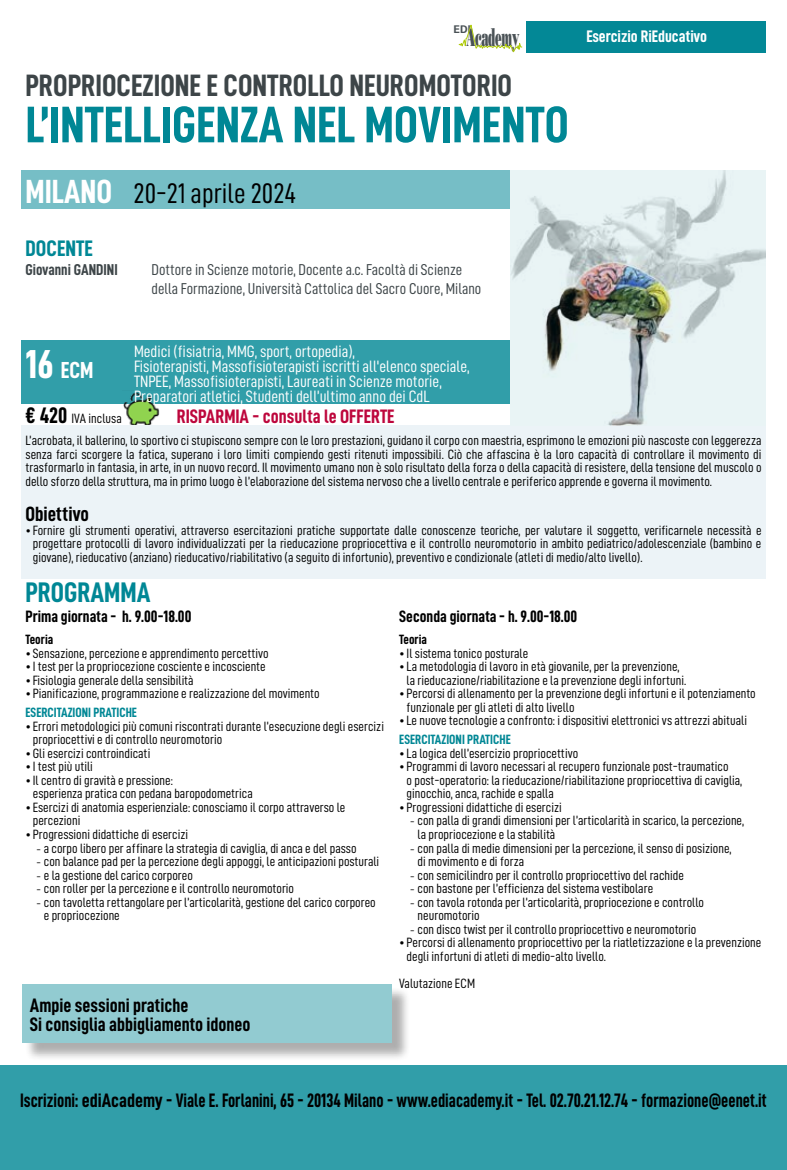
<style>
.page{position:relative;width:787px;height:1170px;background:#fff}
.page>*{position:absolute;margin:0;border:0;box-sizing:border-box;transform-origin:0 0}
.t1{font:51.6px "D DIN Condensed Bold";color:#008795}
.t2{font:30.9px "D DIN Condensed Bold";color:#3d4548}
.t3{font:28.35px "D DIN Condensed";color:#000}
.t4{font:28.35px "D DIN Condensed Bold";color:#008795}
.t5{font:25.35px "Bodoni Std Poster";letter-spacing:-.03em;color:#4a5256;scale:.43 1}
.t6{font:23.25px "D DIN Condensed Bold";color:#fff}
.t7{font:22.5px "D DIN Condensed Bold";color:#008795}
.t8{font:20.7px "D DIN Condensed Bold";color:#000}
.t9{font:19.5px "D DIN Condensed Bold";color:#000;scale:.9 1}
.t10{font:19.5px/19.5px "D DIN Condensed Bold";color:#000}
.t11{font:19.5px "D DIN Condensed Bold";color:#bd063c}
.t12{font:16.8px "D DIN Condensed Bold";color:#fff}
.t13{font:16.5px/15px "D DIN Condensed";color:#fff}
.t14{font:16.5px "D DIN Condensed Bold";color:#000}
.t15{font:15.75px/18.9px "D DIN Condensed";color:#3d4548}
.t16{font:15.75px "D DIN Condensed Bold";color:#3d4548}
.t17{font:13.5px/13.5px "D DIN Condensed";color:#000}
.t18{font:13.5px "D DIN Condensed Bold";color:#008795}
.t19{font:13.5px "D DIN Condensed Bold";color:#000}
.t20{font:700 10.65px "Univers LT Std";color:#4a5256}
.s1{font-family:"D DIN Condensed Bold";font-size:33.6px;color:#fff}
.s2{font-size:40.5px}
.s3{font-family:"D DIN Condensed Bold";font-size:22.5px}
.s4{font-family:"Avenir LT Std";font-weight:300}
</style>
<div class="page">
<div style="left:526px;top:21px;width:239px;height:31px;background:#008795"></div>
<svg style="left:458px;top:24px;width:64px;height:28px"></svg>
<div style="left:21px;top:340px;width:489px;height:64px;background:#319ea9"></div>
<div style="left:0;top:1064px;width:787px;height:105px;background:#319ea9"></div>
<div style="left:21px;top:170px;width:489px;height:38px;background:#76bec6"></div>
<img style="left:123px;top:392px;width:37px;height:33px">
<div style="left:21px;top:425px;width:744px;height:153px;background:#ecf3f7"></div>
<div style="left:25px;top:986px;width:385px;height:74px;background:#000;opacity:.75"></div>
<div style="left:22px;top:984px;width:370px;height:58px;background:#92cbd1"></div>
<svg style="left:510px;top:170px;width:255px;height:255px;background:#d3dddd"></svg>
<p class="t20" style="left:453px;top:23px;width:19px">EDI</p>
<h3 class="t5" style="left:466px;top:21px;width:126px">Academy</h3>
<p class="t12" style="left:586px;top:27px;width:122px">Esercizio RiEducativo</p>
<h2 class="t2" style="left:26px;top:68px;width:488px">PROPRIOCEZIONE E CONTROLLO NEUROMOTORIO</h2>
<h1 class="t1" style="left:26px;top:96px;width:544px">L’INTELLIGENZA NEL MOVIMENTO</h1>
<h3 class="t3" style="left:26px;top:178px;width:272px"><span class="s1">MILANO</span> 20-21 aprile 2024</h3>
<h3 class="t7" style="left:26px;top:236px;width:69px">DOCENTE</h3>
<p class="t16" style="left:26px;top:261px;width:94px">Giovanni GANDINI</p>
<p class="t15" style="left:152px;top:259px;width:331px">Dottore in Scienze motorie, Docente a.c. Facoltà di Scienze della Formazione, Università Cattolica del Sacro Cuore, Milano</p>
<h3 class="t6" style="left:26px;top:357px;width:69px"><span class="s2">16</span> ECM</h3>
<p class="t13" style="left:134px;top:343px;width:337px">Medici (fisiatria, MMG, sport, ortopedia),<br>Fisioterapisti, Massofisioterapisti iscritti all'elenco speciale, TNPEE, Massofisioterapisti, Laureati in Scienze motorie, Preparatori atletici, Studenti dell’ultimo anno dei CdL</p>
<p class="t17" style="left:26px;top:411px;width:98px"><span class="s3">€ 420</span> IVA inclusa</p>
<h3 class="t11" style="left:177px;top:405px;width:219px">RISPARMIA - consulta le OFFERTE</h3>
<p class="t17" style="left:26px;top:433px;width:737px;text-align:justify">L’acrobata, il ballerino, lo sportivo ci stupiscono sempre con le loro prestazioni, guidano il corpo con maestria, esprimono le emozioni più nascoste con leggerezza senza farci scorgere la fatica, superano i loro limiti compiendo gesti ritenuti impossibili. Ciò che affascina è la loro capacità di controllare il movimento di trasformarlo in fantasia, in arte, in un nuovo record. Il movimento umano non è solo risultato della forza o della capacità di resistere, della tensione del muscolo o dello sforzo della struttura, ma in primo luogo è l’elaborazione del sistema nervoso che a livello centrale e periferico apprende e governa il movimento.</p>
<h3 class="t8" style="left:26px;top:502px;width:65px">Obiettivo</h3>
<p class="t17" style="left:33px;top:523px;width:730px;text-align:justify;text-indent:-7px">• Fornire gli strumenti operativi, attraverso esercitazioni pratiche supportate dalle conoscenze teoriche, per valutare il soggetto, verificarnele necessità e progettare protocolli di lavoro individualizzati per la rieducazione propriocettiva e il controllo neuromotorio in ambito pediatrico/adolescenziale (bambino e giovane), rieducativo (anziano) rieducativo/riabilitativo (a seguito di infortunio), preventivo e condizionale (atleti di medio/alto livello).</p>
<h3 class="t4" style="left:26px;top:577px;width:126px">PROGRAMMA</h3>
<p class="t14" style="left:26px;top:607px;width:167px">Prima giornata - h. 9.00-18.00</p>
<p class="t19" style="left:26px;top:632px;width:29px">Teoria</p>
<p class="t17" style="left:26px;top:646px;width:245px">• Sensazione, percezione e apprendimento percettivo</p>
<p class="t17" style="left:26px;top:659px;width:242px">• I test per la propriocezione cosciente e incosciente</p>
<p class="t17" style="left:26px;top:673px;width:170px">• Fisiologia generale della sensibilità</p>
<p class="t17" style="left:26px;top:686px;width:296px">• Pianificazione, programmazione e realizzazione del movimento</p>
<p class="t18" style="left:26px;top:705px;width:113px">ESERCITAZIONI PRATICHE</p>
<p class="t17" style="left:33px;top:719px;width:353px;text-indent:-7px">• Errori metodologici più comuni riscontrati durante l’esecuzione degli esercizi propriocettivi e di controllo neuromotorio</p>
<p class="t17" style="left:26px;top:746px;width:126px">• Gli esercizi controindicati</p>
<p class="t17" style="left:26px;top:759px;width:69px">• I test più utili</p>
<p class="t17" style="left:33px;top:773px;width:221px;text-indent:-7px">• Il centro di gravità e pressione:<br>esperienza pratica con pedana baropodometrica</p>
<p class="t17" style="left:33px;top:800px;width:314px;text-indent:-7px">• Esercizi di anatomia esperienziale: conosciamo il corpo attraverso le percezioni</p>
<p class="t17" style="left:26px;top:827px;width:164px">• Progressioni didattiche di esercizi</p>
<p class="t17" style="left:36px;top:840px;width:321px"><span class="s4">-</span> a corpo libero per affinare la strategia di caviglia, di anca e del passo</p>
<p class="t17" style="left:36px;top:854px;width:344px"><span class="s4">-</span> con balance pad per la percezione degli appoggi, le anticipazioni posturali</p>
<p class="t17" style="left:36px;top:867px;width:158px"><span class="s4">-</span> e la gestione del carico corporeo</p>
<p class="t17" style="left:36px;top:881px;width:259px"><span class="s4">-</span> con roller per la percezione e il controllo neuromotorio</p>
<p class="t17" style="left:44px;top:894px;width:333px;text-indent:-7px"><span class="s4">-</span> con tavoletta rettangolare per l’articolarità, gestione del carico corporeo e propriocezione</p>
<h3 class="t10" style="left:30px;top:994px;width:222px">Ampie sessioni pratiche<br>Si consiglia abbigliamento idoneo</h3>
<p class="t14" style="left:399px;top:607px;width:179px">Seconda giornata - h. 9.00-18.00</p>
<p class="t19" style="left:399px;top:632px;width:29px">Teoria</p>
<p class="t17" style="left:399px;top:646px;width:130px">• Il sistema tonico posturale</p>
<p class="t17" style="left:399px;top:659px;width:288px;text-align:center">• La metodologia di lavoro in età giovanile, per la prevenzione, la rieducazione/riabilitazione e la prevenzione degli infortuni.</p>
<p class="t17" style="left:406px;top:686px;width:351px;text-indent:-7px">• Percorsi di allenamento per la prevenzione degli infortuni e il potenziamento funzionale per gli atleti di alto livello</p>
<p class="t17" style="left:399px;top:713px;width:349px">• Le nuove tecnologie a confronto: i dispositivi elettronici vs attrezzi abituali</p>
<p class="t18" style="left:399px;top:732px;width:113px">ESERCITAZIONI PRATICHE</p>
<p class="t17" style="left:399px;top:746px;width:180px">• La logica dell’esercizio propriocettivo</p>
<p class="t17" style="left:406px;top:759px;width:337px;text-indent:-7px">• Programmi di lavoro necessari al recupero funzionale post-traumatico<br>o post-operatorio: la rieducazione/riabilitazione propriocettiva di caviglia, ginocchio, anca, rachide e spalla</p>
<p class="t17" style="left:399px;top:800px;width:164px">• Progressioni didattiche di esercizi</p>
<p class="t17" style="left:417px;top:813px;width:328px;text-indent:-7px"><span class="s4">-</span> con palla di grandi dimensioni per l’articolarità in scarico, la percezione, la propriocezione e la stabilità</p>
<p class="t17" style="left:417px;top:840px;width:315px;text-indent:-7px"><span class="s4">-</span> con palla di medie dimensioni per la percezione, il senso di posizione, di movimento e di forza</p>
<p class="t17" style="left:410px;top:867px;width:275px"><span class="s4">-</span> con semicilindro per il controllo propriocettivo del rachide</p>
<p class="t17" style="left:410px;top:881px;width:244px"><span class="s4">-</span> con bastone per l’efficienza del sistema vestibolare</p>
<p class="t17" style="left:417px;top:894px;width:288px;text-indent:-7px"><span class="s4">-</span> con tavola rotonda per l’articolarità, propriocezione e controllo neuromotorio</p>
<p class="t17" style="left:410px;top:921px;width:287px"><span class="s4">-</span> con disco twist per il controllo propriocettivo e neuromotorio</p>
<p class="t17" style="left:406px;top:935px;width:356px;text-indent:-7px">• Percorsi di allenamento propriocettivo per la riatletizzazione e la prevenzione degli infortuni di atleti di medio-alto livello.</p>
<p class="t17" style="left:399px;top:975px;width:77px">Valutazione ECM</p>
<h3 class="t9" style="left:20px;top:1089px;width:831px">Iscrizioni: ediAcademy - Viale E. Forlanini, 65 - 20134 Milano - www.ediacademy.it - Tel. 02.70.21.12.74 - formazione@eenet.it</h3>
</div>
